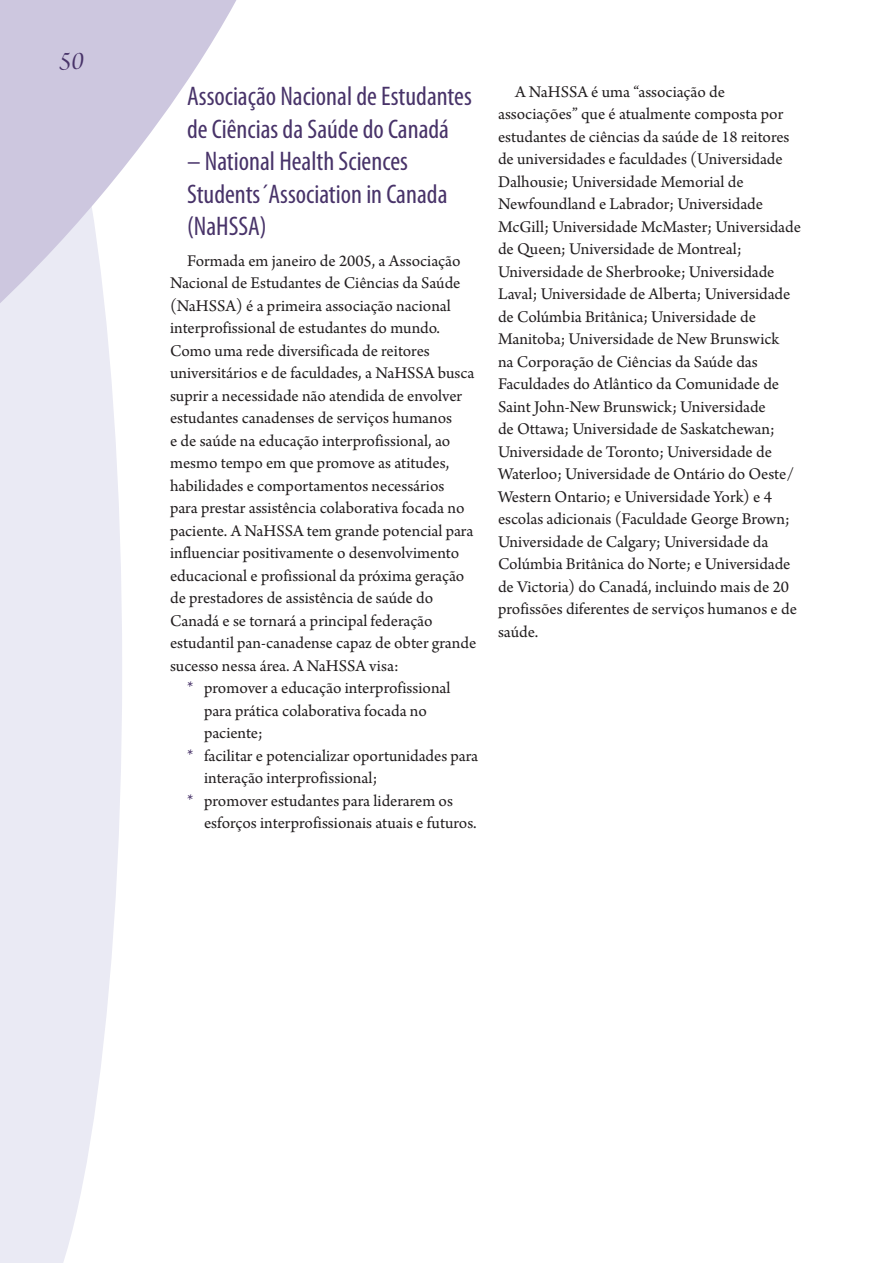
<style>
.page{position:relative;width:893px;height:1263px;background:#fff}
.page>*{position:absolute;margin:0;border:0;box-sizing:border-box;transform-origin:0 0}
.t1{font:condensed 27px/32.4px "Myriad Pro";color:#483369}
.t2{font:27px "Arno Pro Italic Display";color:#483369}
.t3{font:17.25px/22.5px "Arno Pro";color:#231f20}
.s1{color:#483369}
</style>
<div class="page">
<svg style="left:0;top:500px;width:122px;height:763px;fill:#eaeaf4"></svg>
<svg style="left:0;top:0;width:237px;height:500px"></svg>
<h1 class="t2" style="left:59px;top:46px;width:26px">50</h1>
<h1 class="t1" style="left:187px;top:80px;width:286px">Associação Nacional de Estudantes de Ciências da Saúde do Canadá</h1>
<h1 class="t1" style="left:187px;top:145px;width:262px">– National Health Sciences<br>Students´Association in Canada (NaHSSA)</h1>
<p class="t3" style="left:170px;top:250px;width:308px;text-indent:17px">Formada em janeiro de 2005, a Associação Nacional de Estudantes de Ciências da Saúde (NaHSSA) é a primeira associação nacional interprofissional de estudantes do mundo.<br>Como uma rede diversificada de reitores universitários e de faculdades, a NaHSSA busca suprir a necessidade não atendida de envolver estudantes canadenses de serviços humanos<br>e de saúde na educação interprofissional, ao mesmo tempo em que promove as atitudes, habilidades e comportamentos necessários para prestar assistência colaborativa focada no paciente. A NaHSSA tem grande potencial para influenciar positivamente o desenvolvimento educacional e profissional da próxima geração de prestadores de assistência de saúde do Canadá e se tornará a principal federação estudantil pan-canadense capaz de obter grande sucesso nessa área. A NaHSSA visa:</p>
<p class="t3" style="left:187px;top:678px;width:265px"><span class="s1">*</span> promover a educação interprofissional</p>
<p class="t3" style="left:204px;top:700px;width:224px">para prática colaborativa focada no</p>
<p class="t3" style="left:204px;top:723px;width:60px">paciente;</p>
<p class="t3" style="left:187px;top:745px;width:293px"><span class="s1">*</span> facilitar e potencializar oportunidades para</p>
<p class="t3" style="left:204px;top:768px;width:175px">interação interprofissional;</p>
<p class="t3" style="left:187px;top:790px;width:267px"><span class="s1">*</span> promover estudantes para liderarem os</p>
<p class="t3" style="left:204px;top:813px;width:274px">esforços interprofissionais atuais e futuros.</p>
<p class="t3" style="left:498px;top:81px;width:304px;text-indent:17px">A NaHSSA é uma “associação de associações” que é atualmente composta por estudantes de ciências da saúde de 18 reitores de universidades e faculdades (Universidade Dalhousie; Universidade Memorial de Newfoundland e Labrador; Universidade McGill; Universidade McMaster; Universidade de Queen; Universidade de Montreal; Universidade de Sherbrooke; Universidade Laval; Universidade de Alberta; Universidade de Colúmbia Britânica; Universidade de Manitoba; Universidade de New Brunswick<br>na Corporação de Ciências da Saúde das Faculdades do Atlântico da Comunidade de Saint John-New Brunswick; Universidade<br>de Ottawa; Universidade de Saskatchewan; Universidade de Toronto; Universidade de Waterloo; Universidade de Ontário do Oeste/ Western Ontario; e Universidade York) e 4 escolas adicionais (Faculdade George Brown; Universidade de Calgary; Universidade da Colúmbia Britânica do Norte; e Universidade de Victoria) do Canadá, incluindo mais de 20 profissões diferentes de serviços humanos e de saúde.</p>
</div>
